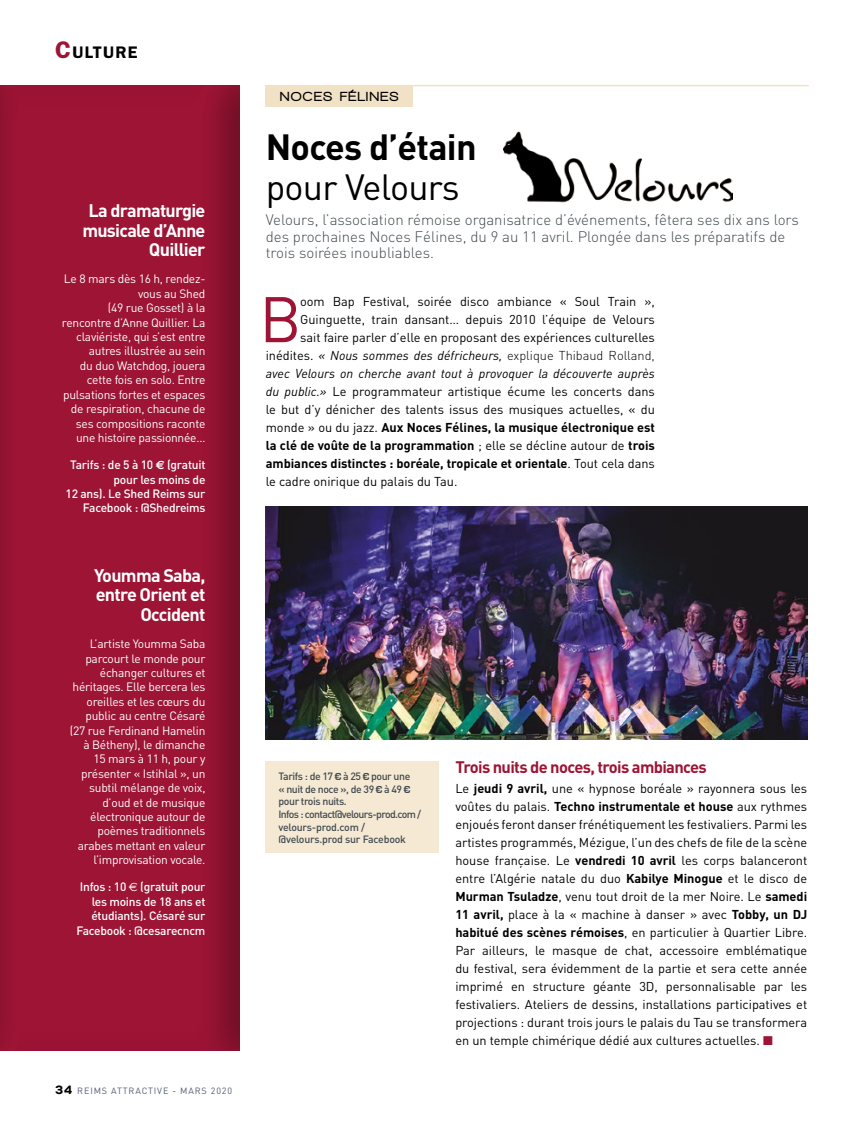
<style>
.page{position:relative;width:859px;height:1136px;background:#fff}
.page>*{position:absolute;margin:0;border:0;box-sizing:border-box;transform-origin:0 0}
.t1{font:63.3px "DIN";color:#9d1435}
.t2{font:700 36px "DIN";letter-spacing:-.02em;color:#000}
.t3{font:36px "DIN";letter-spacing:-.02em;color:#000}
.t4{font:700 18px/19.5px "DIN";letter-spacing:-.04em;color:#fff;text-align:right}
.t5{font:600 16.8px "Franklin Gothic";letter-spacing:.075em;color:#000}
.t6{font:700 16.5px "DIN";letter-spacing:-.04em;color:#9d1435}
.t7{font:300 15px/16.5px "DIN";color:#41494e}
.t8{font:900 13.5px "Walkway";letter-spacing:.12em;color:#000}
.t9{font:12.75px/18px "DIN";color:#000;text-align:justify}
.t10{font:italic 12.75px/18px "DINOT";color:#000}
.t11{font:12px/14.4px "DIN";letter-spacing:-.02em;color:#fff;text-align:right}
.t12{font:500 12px/14.4px "DIN";letter-spacing:-.02em;color:#fff;text-align:right}
.t13{font:500 10.5px/12.6px "DIN";letter-spacing:-.04em;color:#41494e}
.t14{font:9px "DIN Bleu";letter-spacing:.095em;color:#525e73}
.s1{font-size:24px;color:#9d1435}
.s2{font-family:"Euro Sans";font-weight:700}
.s3{font-family:"Euro Sans";font-weight:400}
.s4{font-family:"Nexa";font-weight:800;font-size:12px;color:#000}
.s5{font-family:"DIN";font-style:normal}
.s6{font-family:"DIN";font-weight:300;font-style:normal}
.s7{font-family:"DINOT";font-style:italic}
.s8{font-weight:700}
.s9{font-family:"Eurostile";font-weight:700}
.s10{color:#9d1435}
</style>
<div class="page">
<div style="left:0;top:74px;width:255px;height:977px;background:#000;opacity:.5"></div>
<hr style="left:266px;top:85px;width:543px;height:1px;background:#f2e2c5">
<div style="left:265px;top:85px;width:148px;height:21px;background:#f2e2c5"></div>
<div style="left:266px;top:761px;width:173px;height:92px;background:#f5e9d4"></div>
<img style="left:266px;top:506px;width:542px;height:233px">
<img style="left:504px;top:131px;width:229px;height:72px">
<h3 class="t5" style="left:55px;top:42px;width:84px"><span class="s1">C</span>ULTURE</h3>
<h3 class="t4" style="left:82px;top:200px;width:125px">La dramaturgie musicale d’Anne<br>Quillier</h3>
<p class="t11" style="left:62px;top:271px;width:145px">Le 8 mars dès 16 h, rendez&shy;vous au Shed<br>(49 rue Gosset) à la rencontre d’Anne Quillier. La claviériste, qui s’est entre autres illustrée au sein<br>du duo Watchdog, jouera cette fois en solo. Entre pulsations fortes et espaces de respiration, chacune de ses compositions raconte une histoire passionnée…</p>
<p class="t12" style="left:66px;top:457px;width:141px">Tarifs : de 5 à 10 <span class="s2">€</span> (gratuit pour les moins de<br>12 ans). Le Shed Reims sur<br>Facebook : @Shedreims</p>
<h3 class="t4" style="left:94px;top:565px;width:113px">Youmma Saba, entre Orient et<br>Occident</h3>
<p class="t11" style="left:70px;top:636px;width:137px">L’artiste Youmma Saba parcourt le monde pour échanger cultures et héritages. Elle bercera les oreilles et les cœurs du public au centre Césaré (27 rue Ferdinand Hamelin à Bétheny), le dimanche<br>15 mars à 11 h, pour y présenter « Istihlal », un subtil mélange de voix, d’oud et de musique électronique autour de poèmes traditionnels arabes mettant en valeur l’improvisation vocale.</p>
<p class="t12" style="left:76px;top:879px;width:131px">Infos : 10 <span class="s3">€</span> (gratuit pour les moins de 18 ans et étudiants). Césaré sur<br>Facebook : @cesarecncm</p>
<p class="t14" style="left:55px;top:1085px;width:178px"><span class="s4">34</span> REIMS ATTRACTIVE - MARS 2020</p>
<p class="t8" style="left:280px;top:90px;width:120px">NOCES FÉLINES</p>
<h2 class="t2" style="left:266px;top:123px;width:212px">Noces d’étain</h2>
<h2 class="t3" style="left:266px;top:165px;width:195px">pour Velours</h2>
<p class="t7" style="left:266px;top:211px;width:535px">Velours, l’association rémoise organisatrice d’événements, fêtera ses dix ans lors des prochaines Noces Félines, du 9 au 11 avril. Plongée dans les préparatifs de trois soirées inoubliables.</p>
<h1 class="t1" style="left:259px;top:280px;width:44px">B</h1>
<p class="t9" style="left:300px;top:292px;width:356px">oom Bap Festival, soirée disco ambiance « Soul Train », Guinguette, train dansant… depuis 2010 l’équipe de Velours sait faire parler d’elle en proposant des expériences culturelles</p>
<p class="t10" style="left:266px;top:346px;width:391px"><span class="s5">inédites.</span> « Nous sommes des défricheurs, <span class="s6">explique Thibaud Rolland, </span>avec Velours on cherche avant tout à provoquer la découverte auprès</p>
<p class="t9" style="left:266px;top:382px;width:391px"><span class="s7">du public.»</span> Le programmateur artistique écume les concerts dans le but d’y dénicher des talents issus des musiques actuelles, « du monde » ou du jazz. <span class="s8">Aux Noces Félines, la musique électronique est la clé de voûte de la programmation</span> ; elle se décline autour de <span class="s8">trois ambiances distinctes : boréale, tropicale et orientale</span>. Tout cela dans le cadre onirique du palais du Tau.</p>
<p class="t13" style="left:278px;top:769px;width:144px">Tarifs : de 17 <span class="s9">€</span> à 25 <span class="s9">€</span> pour une<br>« nuit de noce », de 39 <span class="s9">€</span> à 49 <span class="s9">€ </span>pour trois nuits.<br>Infos : contact@velours-prod.com / velours-prod.com / @velours.prod sur Facebook</p>
<p class="t6" style="left:455px;top:756px;width:253px">Trois nuits de noces, trois ambiances</p>
<p class="t9" style="left:455px;top:778px;width:353px">Le <span class="s8">jeudi 9 avril,</span> une « hypnose boréale » rayonnera sous les voûtes du palais. <span class="s8">Techno instrumentale et house</span> aux rythmes enjoués feront danser frénétiquement les festivaliers. Parmi les artistes programmés, Mézigue, l’un des chefs de file de la scène house française. Le <span class="s8">vendredi 10 avril</span> les corps balanceront entre l’Algérie natale du duo <span class="s8">Kabilye Minogue</span> et le disco de <span class="s8">Murman Tsuladze</span>, venu tout droit de la mer Noire. Le <span class="s8">samedi 11 avril,</span> place à la « machine à danser » avec <span class="s8">Tobby, un DJ habitué des scènes rémoises</span>, en particulier à Quartier Libre.<br>Par ailleurs, le masque de chat, accessoire emblématique du festival, sera évidemment de la partie et sera cette année imprimé en structure géante 3D, personnalisable par les festivaliers. Ateliers de dessins, installations participatives et projections : durant trois jours le palais du Tau se transformera en un temple chimérique dédié aux cultures actuelles. <span class="s10">■</span></p>
</div>
